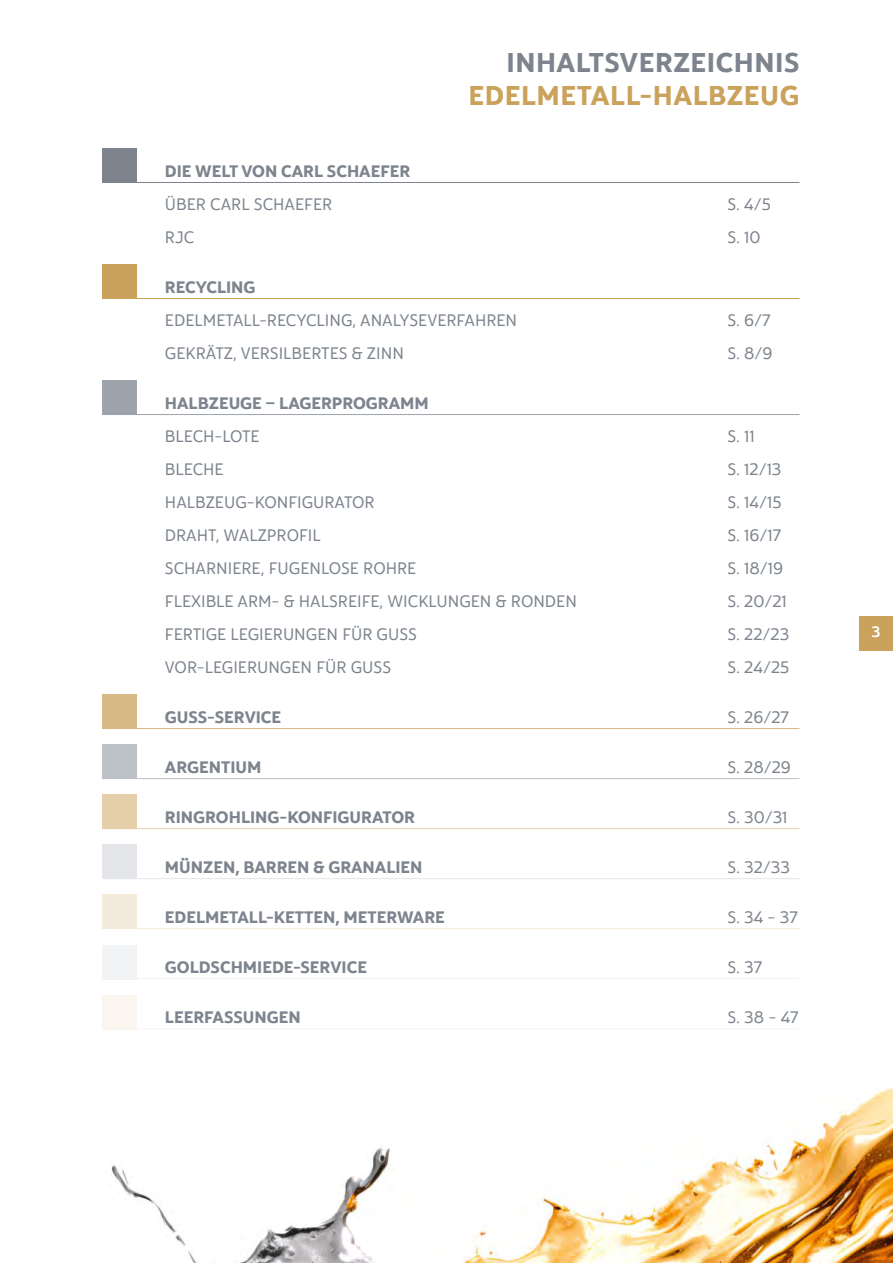
<style>
.page{position:relative;width:893px;height:1263px;background:#fff}
.page>*{position:absolute;margin:0;border:0;box-sizing:border-box;transform-origin:0 0}
.t1{font:27px "Yorkten Nor Bol";letter-spacing:.02em;color:#cba25b}
.t2{font:27px "Yorkten Nor Bol";letter-spacing:.02em;color:#7d848d}
.t3{font:16.5px "Yorkten Nor Reg";color:#7d848d}
.t4{font:16.5px "Yorkten Nor Bol";color:#7d848d}
.t5{font:15px "Yorkten Nor Med";color:#fff}
</style>
<div class="page">
<div style="left:859px;top:617px;width:34px;height:34px;background:#cba25b"></div>
<div style="left:103px;top:149px;width:34px;height:34px;background:#7d848d"></div>
<div style="left:103px;top:265px;width:34px;height:34px;background:#cba25b"></div>
<div style="left:103px;top:381px;width:34px;height:34px;background:#9da3ab"></div>
<div style="left:103px;top:745px;width:34px;height:34px;background:#bdc1c8"></div>
<div style="left:103px;top:795px;width:34px;height:34px;background:#e5cfab"></div>
<div style="left:103px;top:895px;width:34px;height:34px;background:#f5ebdd"></div>
<div style="left:103px;top:945px;width:34px;height:34px;background:#f2f3f4"></div>
<div style="left:103px;top:995px;width:34px;height:34px;background:#faf5ee"></div>
<div style="left:103px;top:845px;width:34px;height:34px;background:#e4e6e9"></div>
<hr style="left:103px;top:182px;width:696px;height:1px;background:#7d848d">
<hr style="left:103px;top:298px;width:696px;height:1px;background:#cba25b">
<hr style="left:103px;top:414px;width:696px;height:1px;background:#9da3ab">
<div style="left:103px;top:695px;width:34px;height:34px;background:#d8b883"></div>
<hr style="left:103px;top:728px;width:696px;height:1px;background:#d8b883">
<hr style="left:103px;top:778px;width:696px;height:1px;background:#bdc1c8">
<hr style="left:103px;top:828px;width:696px;height:1px;background:#e5cfab">
<hr style="left:103px;top:928px;width:696px;height:1px;background:#f5ebdd">
<hr style="left:103px;top:978px;width:696px;height:1px;background:#f2f3f4">
<hr style="left:103px;top:1028px;width:696px;height:1px;background:#faf5ee">
<hr style="left:103px;top:878px;width:696px;height:1px;background:#e4e6e9">
<img style="left:111px;top:1088px;width:782px;height:175px">
<h1 class="t2" style="left:506px;top:44px;width:295px">INHALTSVERZEICHNIS</h1>
<h1 class="t1" style="left:469px;top:77px;width:332px">EDELMETALL-HALBZEUG</h1>
<p class="t4" style="left:165px;top:160px;width:247px">DIE WELT VON CARL SCHAEFER</p>
<p class="t3" style="left:165px;top:193px;width:169px">ÜBER CARL SCHAEFER</p>
<p class="t3" style="left:727px;top:193px;width:45px">S. 4/5</p>
<p class="t3" style="left:165px;top:226px;width:31px">RJC</p>
<p class="t3" style="left:727px;top:226px;width:35px">S. 10</p>
<p class="t4" style="left:165px;top:276px;width:92px">RECYCLING</p>
<p class="t3" style="left:165px;top:309px;width:354px">EDELMETALL-RECYCLING, ANALYSEVERFAHREN</p>
<p class="t3" style="left:727px;top:309px;width:45px">S. 6/7</p>
<p class="t3" style="left:165px;top:342px;width:240px">GEKRÄTZ, VERSILBERTES &amp; ZINN</p>
<p class="t3" style="left:727px;top:342px;width:47px">S. 8/9</p>
<p class="t4" style="left:165px;top:392px;width:265px">HALBZEUGE – LAGERPROGRAMM</p>
<p class="t3" style="left:165px;top:425px;width:96px">BLECH-LOTE</p>
<p class="t3" style="left:727px;top:425px;width:29px">S. 11</p>
<p class="t3" style="left:165px;top:458px;width:60px">BLECHE</p>
<p class="t3" style="left:727px;top:458px;width:55px">S. 12/13</p>
<p class="t3" style="left:165px;top:491px;width:211px">HALBZEUG-KONFIGURATOR</p>
<p class="t3" style="left:727px;top:491px;width:56px">S. 14/15</p>
<p class="t3" style="left:165px;top:524px;width:157px">DRAHT, WALZPROFIL</p>
<p class="t3" style="left:727px;top:524px;width:55px">S. 16/17</p>
<p class="t3" style="left:165px;top:557px;width:253px">SCHARNIERE, FUGENLOSE ROHRE</p>
<p class="t3" style="left:727px;top:557px;width:57px">S. 18/19</p>
<p class="t3" style="left:165px;top:590px;width:414px">FLEXIBLE ARM- &amp; HALSREIFE, WICKLUNGEN &amp; RONDEN</p>
<p class="t3" style="left:727px;top:590px;width:61px">S. 20/21</p>
<p class="t3" style="left:165px;top:623px;width:254px">FERTIGE LEGIERUNGEN FÜR GUSS</p>
<p class="t3" style="left:727px;top:623px;width:63px">S. 22/23</p>
<p class="t3" style="left:165px;top:656px;width:228px">VOR-LEGIERUNGEN FÜR GUSS</p>
<p class="t3" style="left:727px;top:656px;width:63px">S. 24/25</p>
<p class="t4" style="left:165px;top:706px;width:118px">GUSS-SERVICE</p>
<p class="t3" style="left:727px;top:706px;width:63px">S. 26/27</p>
<p class="t4" style="left:165px;top:756px;width:98px">ARGENTIUM</p>
<p class="t3" style="left:727px;top:756px;width:65px">S. 28/29</p>
<p class="t4" style="left:165px;top:806px;width:252px">RINGROHLING-KONFIGURATOR</p>
<p class="t3" style="left:727px;top:806px;width:62px">S. 30/31</p>
<p class="t4" style="left:165px;top:856px;width:259px">MÜNZEN, BARREN &amp; GRANALIEN</p>
<p class="t3" style="left:727px;top:856px;width:64px">S. 32/33</p>
<p class="t4" style="left:165px;top:906px;width:281px">EDELMETALL-KETTEN, METERWARE</p>
<p class="t3" style="left:727px;top:906px;width:72px">S. 34 - 37</p>
<p class="t4" style="left:165px;top:956px;width:204px">GOLDSCHMIEDE-SERVICE</p>
<p class="t3" style="left:727px;top:956px;width:36px">S. 37</p>
<p class="t4" style="left:165px;top:1006px;width:137px">LEERFASSUNGEN</p>
<p class="t3" style="left:727px;top:1006px;width:73px">S. 38 - 47</p>
<p class="t5" style="left:871px;top:622px;width:10px">3</p>
</div>
